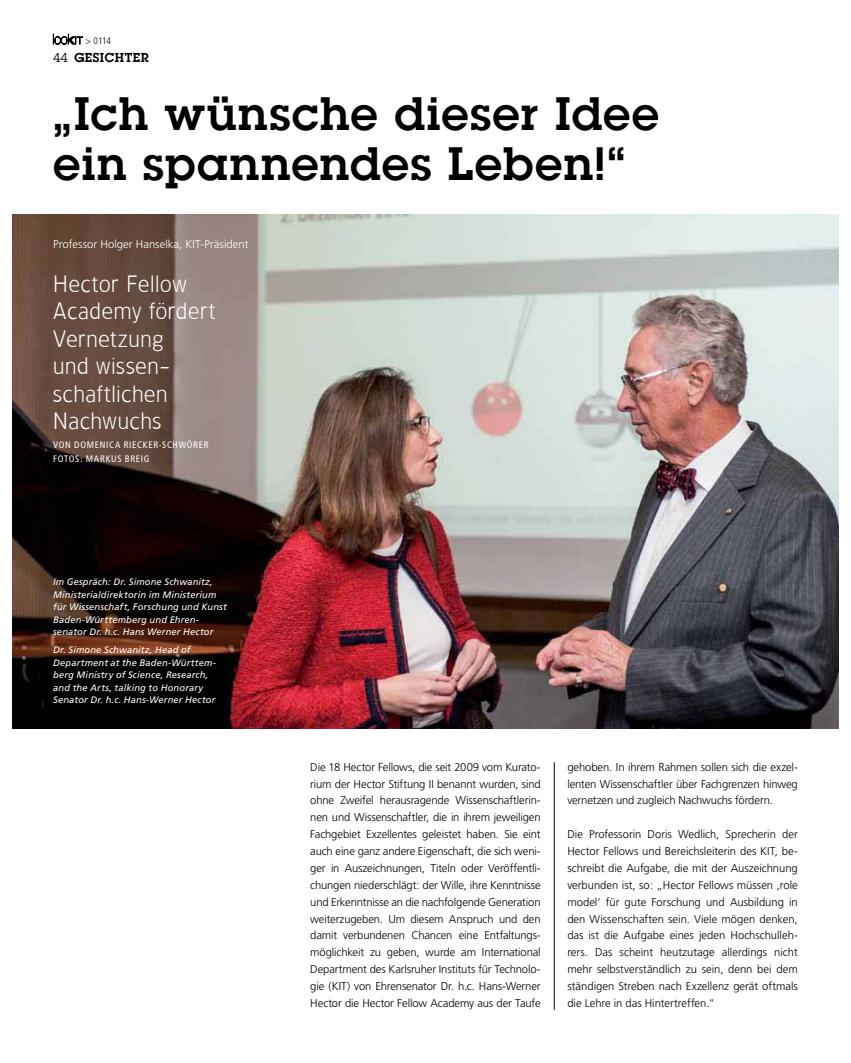
<style>
.page{position:relative;width:851px;height:1063px;background:#fff}
.page>*{position:absolute;margin:0;border:0;box-sizing:border-box;transform-origin:0 0}
.t1{font:600 48.75px/50px "Lubalin Graph";letter-spacing:.025em;color:#000}
.t2{font:300 22.5px/27.5px "TF Forever";letter-spacing:.035em;color:#fff}
.t3{font:600 13.5px "Lubalin Graph";letter-spacing:.04em;color:#000}
.t4{font:300 11.25px/16.9px "Frutiger";letter-spacing:-.01em;color:#000;text-align:justify}
.t5{font:300 11.25px "Frutiger";letter-spacing:.005em;color:#fff}
.t6{font:italic 9.38px/12.5px "Frutiger";letter-spacing:.015em;color:#fff}
.t7{font:condensed 9.38px/13.8px "Frutiger";letter-spacing:.07em;color:#fff}
.t8{font:300 condensed 9.38px "Frutiger";color:#000}
.s1{font-weight:400}
</style>
<div class="page">
<svg style="left:53px;top:34px;width:30px;height:10px"></svg>
<hr style="left:554px;top:762px;width:1px;height:248px;background:#000">
<img style="left:12px;top:214px;width:826px;height:514px">
<p class="t8" style="left:86px;top:36px;width:27px">&gt; 0114</p>
<p class="t3" style="left:53px;top:49px;width:97px"><span class="s1">44</span> Gesichter</p>
<h1 class="t1" style="left:53px;top:88px;width:607px">„Ich wünsche dieser Idee ein spannendes Leben!“</h1>
<p class="t5" style="left:53px;top:237px;width:197px">Professor Holger Hanselka, KIT-Präsident</p>
<h2 class="t2" style="left:53px;top:270px;width:163px">Hector Fellow<br>Academy fördert<br>Vernetzung<br>und wissen&shy;schaftlichen<br>Nachwuchs</h2>
<p class="t7" style="left:53px;top:438px;width:156px">VON DOMENICA RIECKER-SCHWÖRER<br>FOTOS: MARKUS BREIG</p>
<p class="t6" style="left:53px;top:576px;width:175px">Im Gespräch: Dr. Simone Schwanitz, Ministerialdirektorin im Ministerium für Wissenschaft, Forschung und Kunst Baden-Württemberg und Ehren&shy;senator Dr. h.c. Hans Werner Hector</p>
<p class="t6" style="left:53px;top:644px;width:164px">Dr. Simone Schwanitz, Head of Department at the Baden-Württem&shy;berg Ministry of Science, Research, and the Arts, talking to Honorary Senator Dr. h.c. Hans-Werner Hector</p>
<p class="t4" style="left:310px;top:758px;width:232px">Die 18 Hector Fellows, die seit 2009 vom Kurato&shy;rium der Hector Stiftung II benannt wurden, sind ohne Zweifel herausragende Wissenschaftlerin&shy;nen und Wissenschaftler, die in ihrem jeweiligen Fachgebiet Exzellentes geleistet haben. Sie eint auch eine ganz andere Eigenschaft, die sich weni&shy;ger in Auszeichnungen, Titeln oder Veröffentli&shy;chungen niederschlägt: der Wille, ihre Kenntnisse und Erkenntnisse an die nachfolgende Generation weiterzugeben. Um diesem Anspruch und den damit verbundenen Chancen eine Entfaltungs&shy;möglichkeit zu geben, wurde am International Department des Karlsruher Instituts für Technolo&shy;gie (KIT) von Ehrensenator Dr. h.c. Hans-Werner Hector die Hector Fellow Academy aus der Taufe</p>
<p class="t4" style="left:567px;top:758px;width:232px">gehoben. In ihrem Rahmen sollen sich die exzel&shy;lenten Wissenschaftler über Fachgrenzen hinweg vernetzen und zugleich Nachwuchs fördern.</p>
<p class="t4" style="left:567px;top:826px;width:232px">Die Professorin Doris Wedlich, Sprecherin der Hector Fellows und Bereichsleiterin des KIT, be&shy;schreibt die Aufgabe, die mit der Auszeichnung verbunden ist, so: „Hector Fellows müssen ,role model‘ für gute Forschung und Ausbildung in den Wissenschaften sein. Viele mögen denken, das ist die Aufgabe eines jeden Hochschulleh&shy;rers. Das scheint heutzutage allerdings nicht mehr selbstverständlich zu sein, denn bei dem ständigen Streben nach Exzellenz gerät oftmals die Lehre in das Hintertreffen.“</p>
</div>
